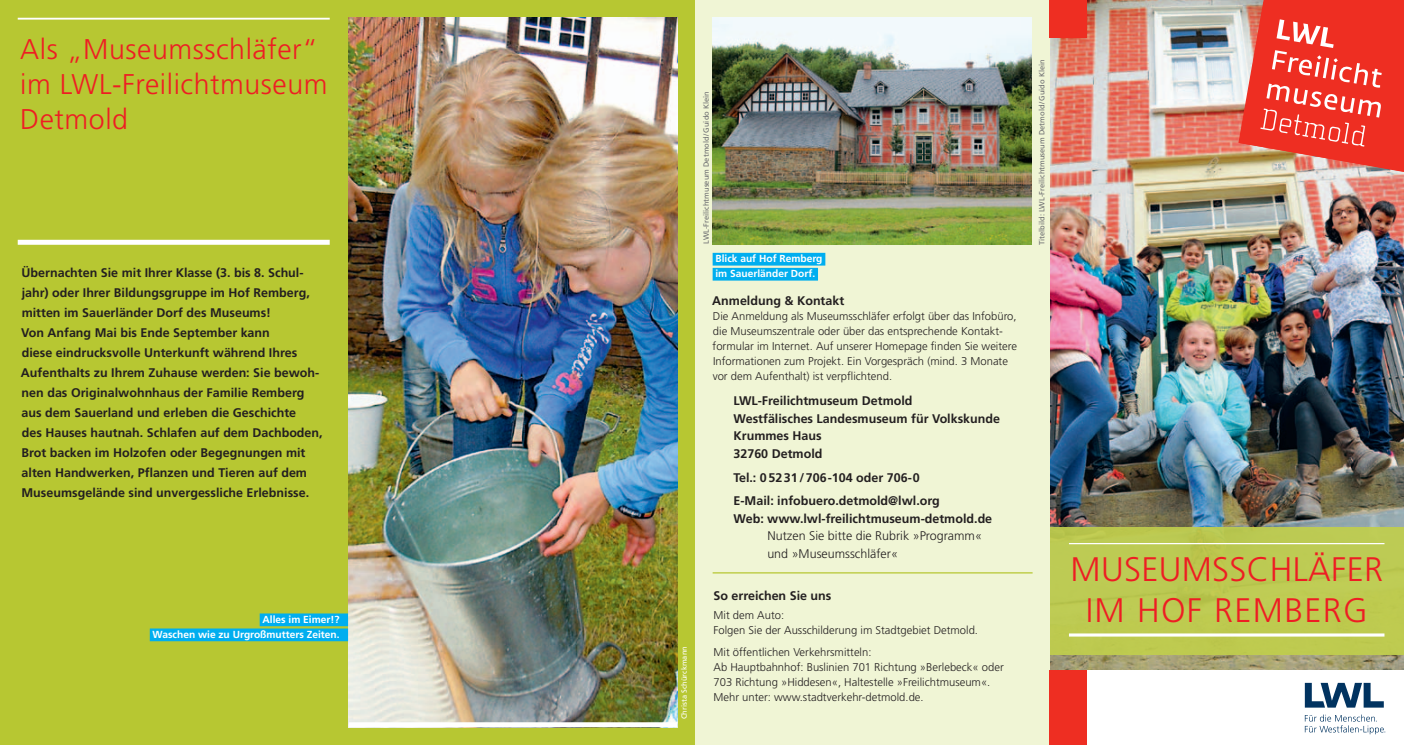
<style>
.page{position:relative;width:1404px;height:745px;background:#fff}
.page>*{position:absolute;margin:0;border:0;box-sizing:border-box;transform-origin:0 0}
.Text{font:300 34px "Frutiger";letter-spacing:.01em;color:#ee1d23}
.Text-2{font:300 34px "Frutiger";letter-spacing:.04em;color:#ee1d23}
.Text-3{font:300 28.5px/35px "Frutiger";letter-spacing:.02em;color:#ee1d23}
.Text-4{font:700 12.5px/20px "Frutiger";color:#231f20}
.Text-5{font:300 12.5px/17.5px "Frutiger";color:#231f20}
.Text-6{font:300 11.25px/15px "Frutiger";color:#231f20}
._3-text_fett_Balken{font:700 10.25px/15px "Frutiger";color:#fff}
.Text-7{font:7.5px "Frutiger";color:#6c6d70}
.Text-8{font:7.5px "Frutiger";color:#fff}
.s1{font-weight:700}
</style>
<div class="page">
<div style="left:0;top:0;width:694px;height:744px;background:#b7c732"></div>
<img style="left:1049px;top:0;width:354px;height:669px">
<hr style="left:18px;top:18px;width:312px;height:2px;background:#fff">
<div style="left:1049px;top:527px;width:354px;height:127px;background:#bdca52"></div>
<hr style="left:1068px;top:633px;width:316px;height:3px;background:#fff">
<hr style="left:1068px;top:542px;width:316px;height:2px;background:#fff">
<div style="left:18px;top:239px;width:312px;height:5px;background:#fff"></div>
<div style="left:694px;top:0;width:355px;height:744px;background:#f0f5d5"></div>
<img style="left:712px;top:17px;width:319px;height:227px">
<div style="left:712px;top:253px;width:113px;height:12px;background:#00aeef"></div>
<div style="left:712px;top:268px;width:106px;height:12px;background:#00aeef"></div>
<hr style="left:712px;top:572px;width:320px;height:1px;background:#b7c732">
<img style="left:348px;top:18px;width:329px;height:703px">
<div style="left:260px;top:613px;width:88px;height:12px;background:#00aeef"></div>
<div style="left:150px;top:628px;width:198px;height:12px;background:#00aeef"></div>
<svg style="left:348px;top:721px;width:329px;height:5px;background:#e9eae4"></svg>
<div style="left:1049px;top:0;width:37px;height:37px;background:#ee2e22"></div>
<div style="left:1049px;top:670px;width:37px;height:74px;background:#ee2e22"></div>
<svg style="left:1304px;top:682px;width:79px;height:25px"></svg>
<svg style="left:1304px;top:714px;width:80px;height:19px"></svg>
<svg style="left:1238px;top:0;width:165px;height:172px;background:#eb5347"></svg>
<p class="Text-3" style="left:20px;top:31px;width:309px">Als „Museumsschläfer“ im LWL-Freilichtmuseum<br>Detmold</p>
<p class="Text-4" style="left:21px;top:262px;width:303px">Übernachten Sie mit Ihrer Klasse (3. bis 8. Schul&shy;jahr) oder Ihrer Bildungsgruppe im Hof Remberg, mitten im Sauerländer Dorf des Museums!<br>Von Anfang Mai bis Ende September kann<br>diese eindrucksvolle Unterkunft während Ihres Aufenthalts zu Ihrem Zuhause werden: Sie bewoh&shy;nen das Originalwohnhaus der Familie Remberg aus dem Sauerland und erleben die Geschichte<br>des Hauses hautnah. Schlafen auf dem Dachboden, Brot backen im Holzofen oder Begegnungen mit alten Handwerken, Pflanzen und Tieren auf dem Museumsgelände sind unvergessliche Erlebnisse.</p>
<p class="_3-text_fett_Balken" style="left:262px;top:611px;width:79px">Alles im Eimer!?</p>
<p class="_3-text_fett_Balken" style="left:153px;top:626px;width:188px">Waschen wie zu Urgroßmutters Zeiten.</p>
<p class="Text-8" style="left:679px;top:718px;width:74px;rotate:-90deg">Christa Schürckmann</p>
<p class="Text-7" style="left:701px;top:244px;width:154px;rotate:-90deg">LWL-Freilichtmuseum Detmold/Guido Klein</p>
<p class="_3-text_fett_Balken" style="left:715px;top:251px;width:109px">Blick auf Hof Remberg im Sauerländer Dorf.</p>
<p class="Text-4" style="left:712px;top:290px;width:133px">Anmeldung &amp; Kontakt</p>
<p class="Text-6" style="left:712px;top:308px;width:306px">Die Anmeldung als Museumsschläfer erfolgt über das Infobüro, die Museumszentrale oder über das entsprechende Kontakt&shy;formular im Internet. Auf unserer Homepage finden Sie weitere Informationen zum Projekt. Ein Vorgespräch (mind. 3 Monate vor dem Aufenthalt) ist verpflichtend.</p>
<p class="Text-4" style="left:733px;top:390px;width:180px">LWL-Freilichtmuseum Detmold</p>
<p class="Text-4" style="left:733px;top:408px;width:268px">Westfälisches Landesmuseum für Volkskunde</p>
<p class="Text-4" style="left:733px;top:425px;width:90px">Krummes Haus</p>
<p class="Text-4" style="left:733px;top:443px;width:90px">32760 Detmold</p>
<p class="Text-4" style="left:733px;top:466px;width:188px">Tel.: 05231/706-104 oder 706-0</p>
<p class="Text-4" style="left:733px;top:490px;width:208px">E-Mail: infobuero.detmold@lwl.org</p>
<p class="Text-5" style="left:767px;top:509px;width:226px;text-indent:-34px"><span class="s1">Web: www.lwl-freilichtmuseum-detmold.de<br></span>Nutzen Sie bitte die Rubrik »Programm« und »Museumsschläfer«</p>
<p class="Text-4" style="left:713px;top:585px;width:119px">So erreichen Sie uns</p>
<p class="Text-6" style="left:713px;top:607px;width:72px">Mit dem Auto:</p>
<p class="Text-6" style="left:713px;top:622px;width:266px">Folgen Sie der Ausschilderung im Stadtgebiet Detmold.</p>
<p class="Text-6" style="left:713px;top:644px;width:159px">Mit öffentlichen Verkehrsmitteln:</p>
<p class="Text-6" style="left:713px;top:659px;width:292px">Ab Hauptbahnhof: Buslinien 701 Richtung »Berlebeck« oder<br>703 Richtung »Hiddesen«, Haltestelle »Freilichtmuseum«.<br>Mehr unter: www.stadtverkehr-detmold.de.</p>
<p class="Text-7" style="left:1037px;top:244px;width:187px;rotate:-90deg">Titelbild: LWL-Freilichtmuseum Detmold/Guido Klein</p>
<p class="Text" style="left:1070px;top:549px;width:314px">MUSEUMSSCHLÄFER</p>
<p class="Text-2" style="left:1085px;top:591px;width:283px">IM HOF REMBERG</p>
</div>
